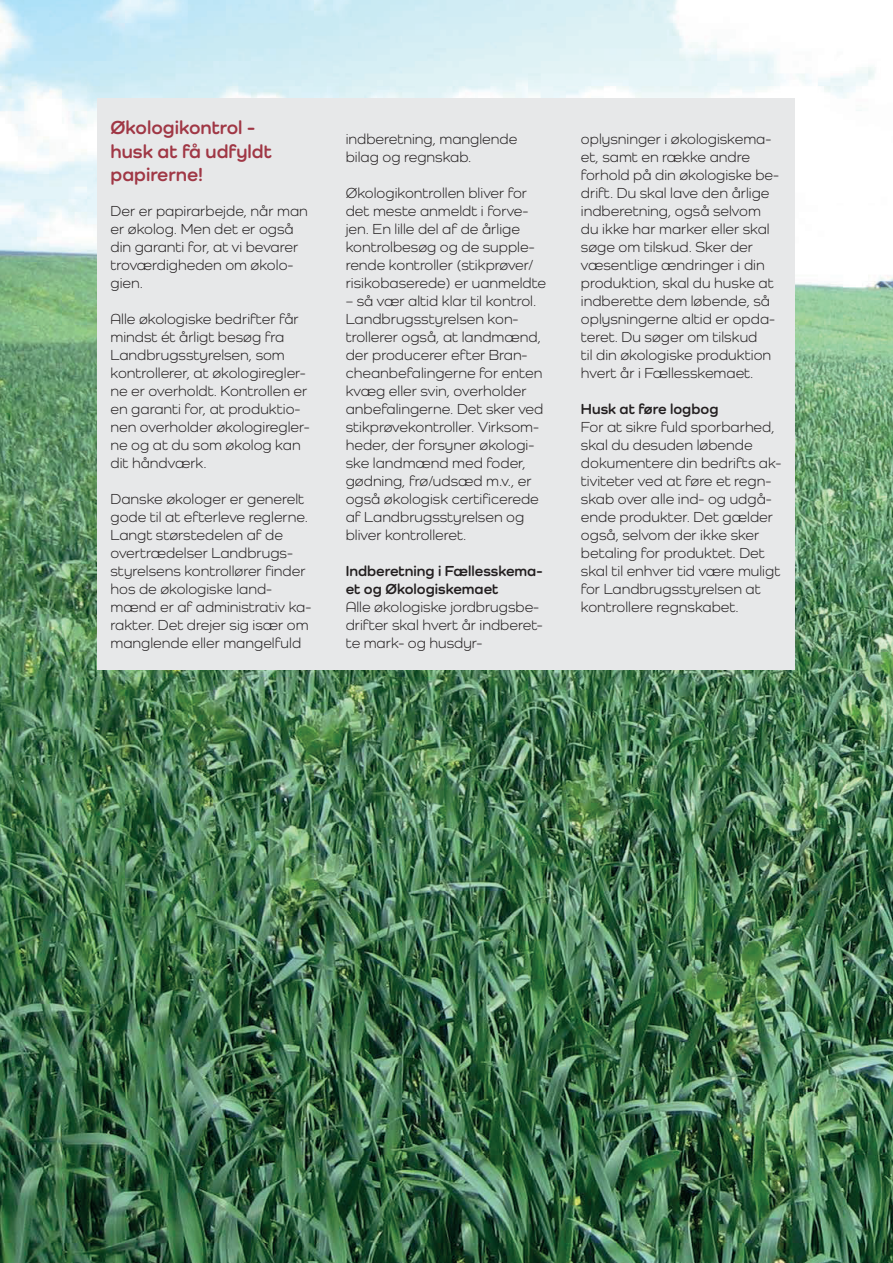
<style>
.page{position:relative;width:893px;height:1263px;background:#fff}
.page>*{position:absolute;margin:0;border:0;box-sizing:border-box;transform-origin:0 0}
.t1{font:700 19.5px/23.4px "Como";color:#a03745}
.t2{font:15px/18px "Como";color:#231f20}
.t3{font:700 15px/18px "Como";color:#231f20}
</style>
<div class="page">
<img style="left:0;top:0;width:893px;height:1263px">
<div style="left:98px;top:98px;width:697px;height:571px;background:#e7e8e9"></div>
<h1 class="t1" style="left:111px;top:117px;width:163px">Økologikontrol - husk at få udfyldt papirerne!</h1>
<p class="t2" style="left:111px;top:203px;width:199px">Der er papirarbejde, når man er økolog. Men det er også din garanti for, at vi bevarer troværdigheden om økolo&shy;gien.</p>
<p class="t2" style="left:111px;top:311px;width:201px">Alle økologiske bedrifter får mindst ét årligt besøg fra<br>Landbrugsstyrelsen, som kontrollerer, at økologiregler&shy;ne er overholdt. Kontrollen er en garanti for, at produktio&shy;nen overholder økologiregler&shy;ne og at du som økolog kan dit håndværk.</p>
<p class="t2" style="left:111px;top:491px;width:202px">Danske økologer er generelt gode til at efterleve reglerne.<br>Langt størstedelen af de overtrædelser Landbrugs&shy;styrelsens kontrollører finder hos de økologiske land&shy;mænd er af administrativ ka&shy;rakter. Det drejer sig især om manglende eller mangelfuld</p>
<p class="t2" style="left:346px;top:131px;width:173px">indberetning, manglende bilag og regnskab.</p>
<p class="t2" style="left:346px;top:185px;width:202px">Økologikontrollen bliver for det meste anmeldt i forve&shy;jen. En lille del af de årlige kontrolbesøg og de supple&shy;rende kontroller (stikprøver/ risikobaserede) er uanmeldte</p>
<p class="t2" style="left:346px;top:293px;width:199px">– så vær altid klar til kontrol.<br>Landbrugsstyrelsen kon&shy;trollerer også, at landmænd, der producerer efter Bran&shy;cheanbefalingerne for enten kvæg eller svin, overholder anbefalingerne. Det sker ved stikprøvekontroller. Virksom&shy;heder, der forsyner økologi&shy;ske landmænd med foder, gødning, frø/udsæd m.v., er også økologisk certificerede af Landbrugsstyrelsen og bliver kontrolleret.</p>
<p class="t3" style="left:346px;top:563px;width:198px">Indberetning i Fællesskema&shy;et og Økologiskemaet</p>
<p class="t2" style="left:346px;top:599px;width:199px">Alle økologiske jordbrugsbe&shy;drifter skal hvert år indberet&shy;te mark- og husdyr-</p>
<p class="t2" style="left:581px;top:131px;width:200px">oplysninger i økologiskema&shy;et, samt en række andre forhold på din økologiske be&shy;drift. Du skal lave den årlige indberetning, også selvom du ikke har marker eller skal søge om tilskud. Sker der væsentlige ændringer i din produktion, skal du huske at indberette dem løbende, så oplysningerne altid er opda&shy;teret. Du søger om tilskud<br>til din økologiske produktion hvert år i Fællesskemaet.</p>
<p class="t3" style="left:581px;top:401px;width:139px">Husk at føre logbog</p>
<p class="t2" style="left:581px;top:419px;width:202px">For at sikre fuld sporbarhed, skal du desuden løbende dokumentere din bedrifts ak&shy;tiviteter ved at føre et regn&shy;skab over alle ind- og udgå&shy;ende produkter. Det gælder også, selvom der ikke sker betaling for produktet. Det skal til enhver tid være muligt for Landbrugsstyrelsen at kontrollere regnskabet.</p>
</div>
